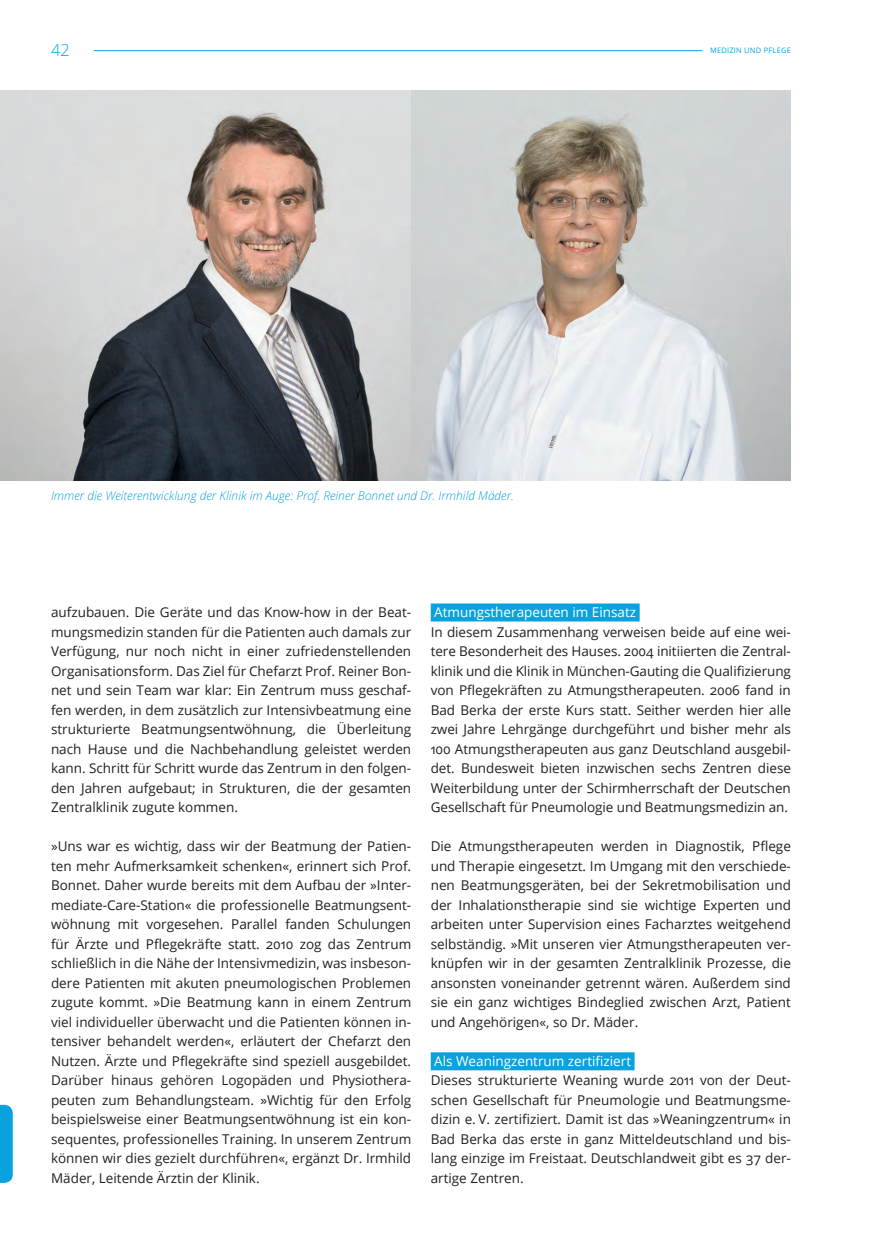
<style>
.page{position:relative;width:893px;height:1234px;background:#fff}
.page>*{position:absolute;margin:0;border:0;box-sizing:border-box;transform-origin:0 0}
.t1{font:300 16.5px "Open Sans";color:#09a2de}
.t2{font:13.5px/19.5px "Open Sans";color:#231f20;text-align:justify}
.t3{font:13.5px "Open Sans";color:#fff}
.t4{font:italic 300 12px "Open Sans";color:#09a2de}
.t5{font:7.5px "Open Sans";letter-spacing:.03em;color:#09a2de}
</style>
<div class="page">
<svg style="left:0;top:1104px;width:13px;height:78px"></svg>
<div style="left:431px;top:603px;width:209px;height:18px;background:#09a2de"></div>
<div style="left:431px;top:1052px;width:204px;height:18px;background:#09a2de"></div>
<img style="left:0;top:90px;width:411px;height:390px">
<img style="left:411px;top:90px;width:380px;height:390px">
<hr style="left:94px;top:50px;width:608px;height:1px;background:#09a2de">
<p class="t1" style="left:51px;top:39px;width:21px">42</p>
<p class="t4" style="left:51px;top:487px;width:464px">Immer die Weiterentwicklung der Klinik im Auge: Prof. Reiner Bonnet und Dr. Irmhild Mäder.</p>
<p class="t5" style="left:710px;top:45px;width:82px">MEDIZIN UND PFLEGE</p>
<p class="t2" style="left:51px;top:602px;width:362px">aufzubauen. Die Geräte und das Know-how in der Beat&shy;mungsmedizin standen für die Patienten auch damals zur Verfügung, nur noch nicht in einer zufriedenstellenden Organisationsform. Das Ziel für Chefarzt Prof. Reiner Bon&shy;net und sein Team war klar: Ein Zentrum muss geschaf&shy;fen werden, in dem zusätzlich zur Intensivbeatmung eine strukturierte Beatmungsentwöhnung, die Überleitung nach Hause und die Nachbehandlung geleistet werden kann. Schritt für Schritt wurde das Zentrum in den folgen&shy;den Jahren aufgebaut; in Strukturen, die der gesamten Zentralklinik zugute kommen.</p>
<p class="t2" style="left:51px;top:835px;width:362px">»Uns war es wichtig, dass wir der Beatmung der Patien&shy;ten mehr Aufmerksamkeit schenken«, erinnert sich Prof.<br>Bonnet. Daher wurde bereits mit dem Aufbau der »Inter&shy;mediate-Care-Station« die professionelle Beatmungsent&shy;wöhnung mit vorgesehen. Parallel fanden Schulungen für Ärzte und Pflegekräfte statt. 2010 zog das Zentrum schließlich in die Nähe der Intensivmedizin, was insbeson&shy;dere Patienten mit akuten pneumologischen Problemen zugute kommt. »Die Beatmung kann in einem Zentrum viel individueller überwacht und die Patienten können in&shy;tensiver behandelt werden«, erläutert der Chefarzt den Nutzen. Ärzte und Pflegekräfte sind speziell ausgebildet.<br>Darüber hinaus gehören Logopäden und Physiothera&shy;peuten zum Behandlungsteam. »Wichtig für den Erfolg beispielsweise einer Beatmungsentwöhnung ist ein kon&shy;sequentes, professionelles Training. In unserem Zentrum können wir dies gezielt durchführen«, ergänzt Dr. Irmhild Mäder, Leitende Ärztin der Klinik.</p>
<p class="t3" style="left:434px;top:602px;width:203px">Atmungstherapeuten im Einsatz</p>
<p class="t2" style="left:431px;top:621px;width:362px">In diesem Zusammenhang verweisen beide auf eine wei&shy;tere Besonderheit des Hauses. 2004 initiierten die Zentral&shy;klinik und die Klinik in München-Gauting die Qualifizierung von Pflegekräften zu Atmungstherapeuten. 2006 fand in Bad Berka der erste Kurs statt. Seither werden hier alle zwei Jahre Lehrgänge durchgeführt und bisher mehr als 100 Atmungstherapeuten aus ganz Deutschland ausgebil&shy;det. Bundesweit bieten inzwischen sechs Zentren diese Weiterbildung unter der Schirmherrschaft der Deutschen Gesellschaft für Pneumologie und Beatmungsmedizin an.</p>
<p class="t2" style="left:431px;top:835px;width:362px">Die Atmungstherapeuten werden in Diagnostik, Pflege und Therapie eingesetzt. Im Umgang mit den verschiede&shy;nen Beatmungsgeräten, bei der Sekretmobilisation und der Inhalationstherapie sind sie wichtige Experten und arbeiten unter Supervision eines Facharztes weitgehend selbständig. »Mit unseren vier Atmungstherapeuten ver&shy;knüpfen wir in der gesamten Zentralklinik Prozesse, die ansonsten voneinander getrennt wären. Außerdem sind sie ein ganz wichtiges Bindeglied zwischen Arzt, Patient und Angehörigen«, so Dr. Mäder.</p>
<p class="t3" style="left:434px;top:1051px;width:198px">Als Weaningzentrum zertifiziert</p>
<p class="t2" style="left:431px;top:1069px;width:362px">Dieses strukturierte Weaning wurde 2011 von der Deut&shy;schen Gesellschaft für Pneumologie und Beatmungsme&shy;dizin e. V. zertifiziert. Damit ist das »Weaningzentrum« in Bad Berka das erste in ganz Mitteldeutschland und bis&shy;lang einzige im Freistaat. Deutschlandweit gibt es 37 der&shy;artige Zentren.</p>
</div>
